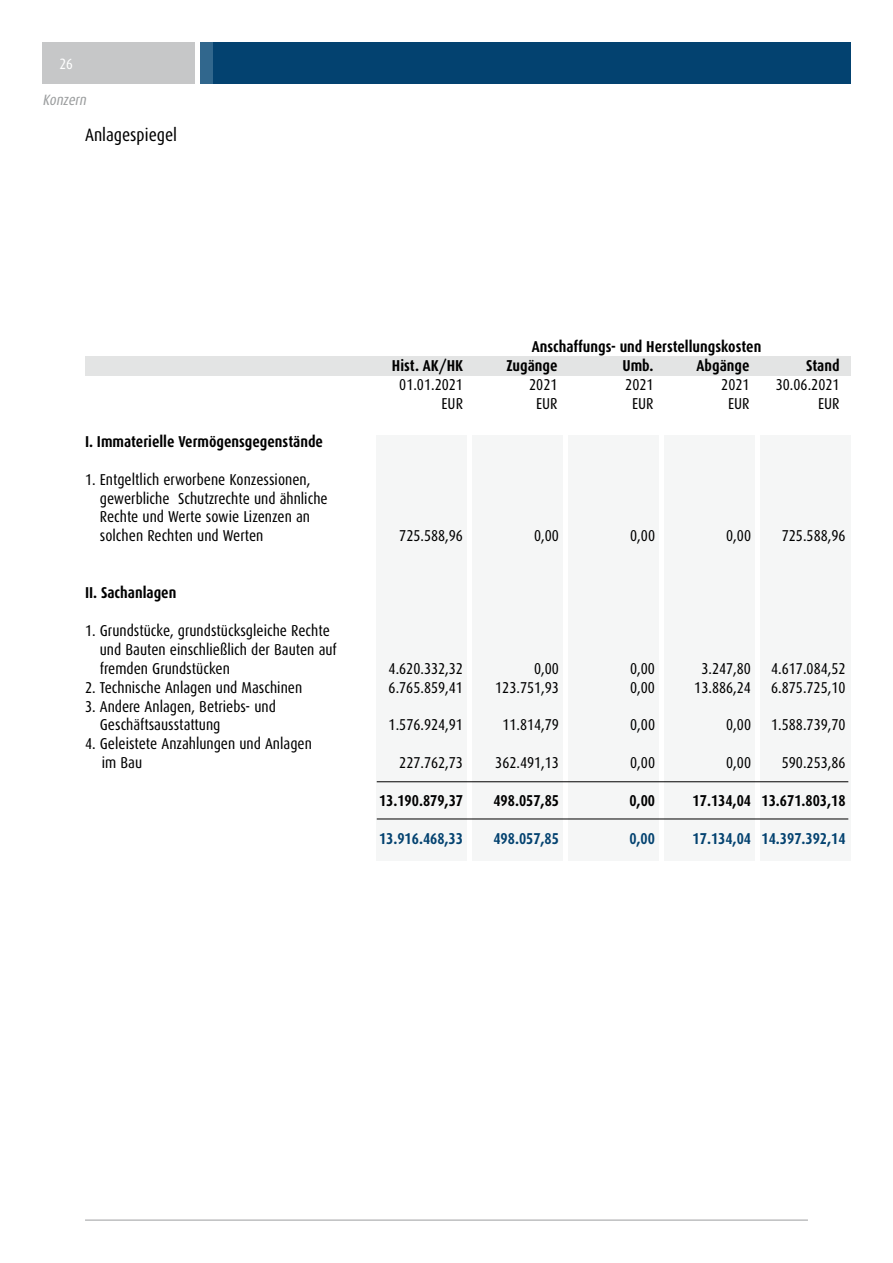
<style>
.page{position:relative;width:893px;height:1263px;background:#fff}
.page>*{position:absolute;margin:0;border:0;box-sizing:border-box;transform-origin:0 0}
.t1{font:18px "Dax Condensed";color:#000}
.t2{font:15.75px/18.9px "Dax Condensed";color:#000}
.t3{font:700 15.75px "Dax Condensed";color:#000}
.t4{font:700 15.75px "Dax Condensed";color:#034270}
.t5{font:italic 15px "Dax Condensed";color:#9c9e9f}
.t6{font:15px "Dax Condensed";color:#fff}
</style>
<div class="page">
<div style="left:211px;top:43px;width:639px;height:41px;background:#034270"></div>
<div style="left:201px;top:43px;width:12px;height:41px;background:#31678d"></div>
<div style="left:43px;top:43px;width:152px;height:41px;background:#c6c7c8"></div>
<hr style="left:85px;top:1220px;width:723px;height:1px;background:#9c9e9f">
<div style="left:377px;top:435px;width:90px;height:425px;background:#f5f6f6"></div>
<div style="left:473px;top:435px;width:90px;height:425px;background:#f5f6f6"></div>
<div style="left:568px;top:435px;width:91px;height:425px;background:#f5f6f6"></div>
<div style="left:664px;top:435px;width:91px;height:425px;background:#f5f6f6"></div>
<div style="left:760px;top:435px;width:90px;height:425px;background:#f5f6f6"></div>
<div style="left:85px;top:356px;width:765px;height:20px;background:#e3e4e4"></div>
<hr style="left:377px;top:781px;width:471px;height:1px;background:#000">
<hr style="left:377px;top:819px;width:471px;height:1px;background:#000">
<p class="t6" style="left:60px;top:56px;width:15px">26</p>
<p class="t5" style="left:43px;top:92px;width:48px">Konzern</p>
<p class="t1" style="left:85px;top:125px;width:94px">Anlagespiegel</p>
<p class="t3" style="left:85px;top:433px;width:240px">I. Immaterielle Vermögensgegenstände</p>
<p class="t2" style="left:100px;top:470px;width:229px;text-indent:-15px">1. Entgeltlich erworbene Konzessionen, gewerbliche Schutzrechte und ähnliche Rechte und Werte sowie Lizenzen an solchen Rechten und Werten</p>
<p class="t3" style="left:85px;top:584px;width:93px">II. Sachanlagen</p>
<p class="t2" style="left:100px;top:621px;width:239px;text-indent:-15px">1. Grundstücke, grundstücksgleiche Rechte und Bauten einschließlich der Bauten auf fremden Grundstücken</p>
<p class="t3" style="left:532px;top:338px;width:231px">Anschaffungs- und Herstellungskosten</p>
<p class="t3" style="left:392px;top:357px;width:73px">Hist. AK/HK</p>
<p class="t3" style="left:506px;top:357px;width:53px">Zugänge</p>
<p class="t3" style="left:622px;top:357px;width:33px">Umb.</p>
<p class="t3" style="left:697px;top:357px;width:54px">Abgänge</p>
<p class="t3" style="left:806px;top:357px;width:35px">Stand</p>
<p class="t2" style="left:399px;top:375px;width:65px">01.01.2021</p>
<p class="t2" style="left:529px;top:375px;width:30px">2021</p>
<p class="t2" style="left:625px;top:375px;width:30px">2021</p>
<p class="t2" style="left:721px;top:375px;width:30px">2021</p>
<p class="t2" style="left:776px;top:375px;width:65px">30.06.2021</p>
<p class="t2" style="left:441px;top:394px;width:23px">EUR</p>
<p class="t2" style="left:536px;top:394px;width:23px">EUR</p>
<p class="t2" style="left:632px;top:394px;width:23px">EUR</p>
<p class="t2" style="left:728px;top:394px;width:23px">EUR</p>
<p class="t2" style="left:818px;top:394px;width:23px">EUR</p>
<p class="t2" style="left:399px;top:527px;width:65px">725.588,96</p>
<p class="t2" style="left:534px;top:527px;width:26px">0,00</p>
<p class="t2" style="left:630px;top:527px;width:26px">0,00</p>
<p class="t2" style="left:726px;top:527px;width:26px">0,00</p>
<p class="t2" style="left:782px;top:527px;width:65px">725.588,96</p>
<p class="t2" style="left:389px;top:659px;width:76px">4.620.332,32</p>
<p class="t2" style="left:534px;top:659px;width:26px">0,00</p>
<p class="t2" style="left:630px;top:659px;width:26px">0,00</p>
<p class="t2" style="left:701px;top:659px;width:51px">3.247,80</p>
<p class="t2" style="left:771px;top:659px;width:76px">4.617.084,52</p>
<p class="t2" style="left:85px;top:678px;width:219px">2. Technische Anlagen und Maschinen</p>
<p class="t2" style="left:389px;top:678px;width:76px">6.765.859,41</p>
<p class="t2" style="left:495px;top:678px;width:65px">123.751,93</p>
<p class="t2" style="left:630px;top:678px;width:26px">0,00</p>
<p class="t2" style="left:694px;top:678px;width:58px">13.886,24</p>
<p class="t2" style="left:771px;top:678px;width:76px">6.875.725,10</p>
<p class="t2" style="left:100px;top:697px;width:178px;text-indent:-15px">3. Andere Anlagen, Betriebs- und<br>Geschäftsausstattung</p>
<p class="t2" style="left:389px;top:716px;width:76px">1.576.924,91</p>
<p class="t2" style="left:502px;top:716px;width:58px">11.814,79</p>
<p class="t2" style="left:630px;top:716px;width:26px">0,00</p>
<p class="t2" style="left:726px;top:716px;width:26px">0,00</p>
<p class="t2" style="left:771px;top:716px;width:76px">1.588.739,70</p>
<p class="t2" style="left:102px;top:735px;width:212px;text-indent:-17px">4. Geleistete Anzahlungen und Anlagen im Bau</p>
<p class="t2" style="left:399px;top:753px;width:65px">227.762,73</p>
<p class="t2" style="left:495px;top:753px;width:65px">362.491,13</p>
<p class="t2" style="left:630px;top:753px;width:26px">0,00</p>
<p class="t2" style="left:726px;top:753px;width:26px">0,00</p>
<p class="t2" style="left:782px;top:753px;width:65px">590.253,86</p>
<p class="t3" style="left:379px;top:792px;width:86px">13.190.879,37</p>
<p class="t3" style="left:493px;top:792px;width:67px">498.057,85</p>
<p class="t3" style="left:629px;top:792px;width:27px">0,00</p>
<p class="t3" style="left:693px;top:792px;width:154px">17.134,04 13.671.803,18</p>
<p class="t4" style="left:379px;top:830px;width:86px">13.916.468,33</p>
<p class="t4" style="left:493px;top:830px;width:67px">498.057,85</p>
<p class="t4" style="left:629px;top:830px;width:27px">0,00</p>
<p class="t4" style="left:693px;top:830px;width:154px">17.134,04 14.397.392,14</p>
</div>
